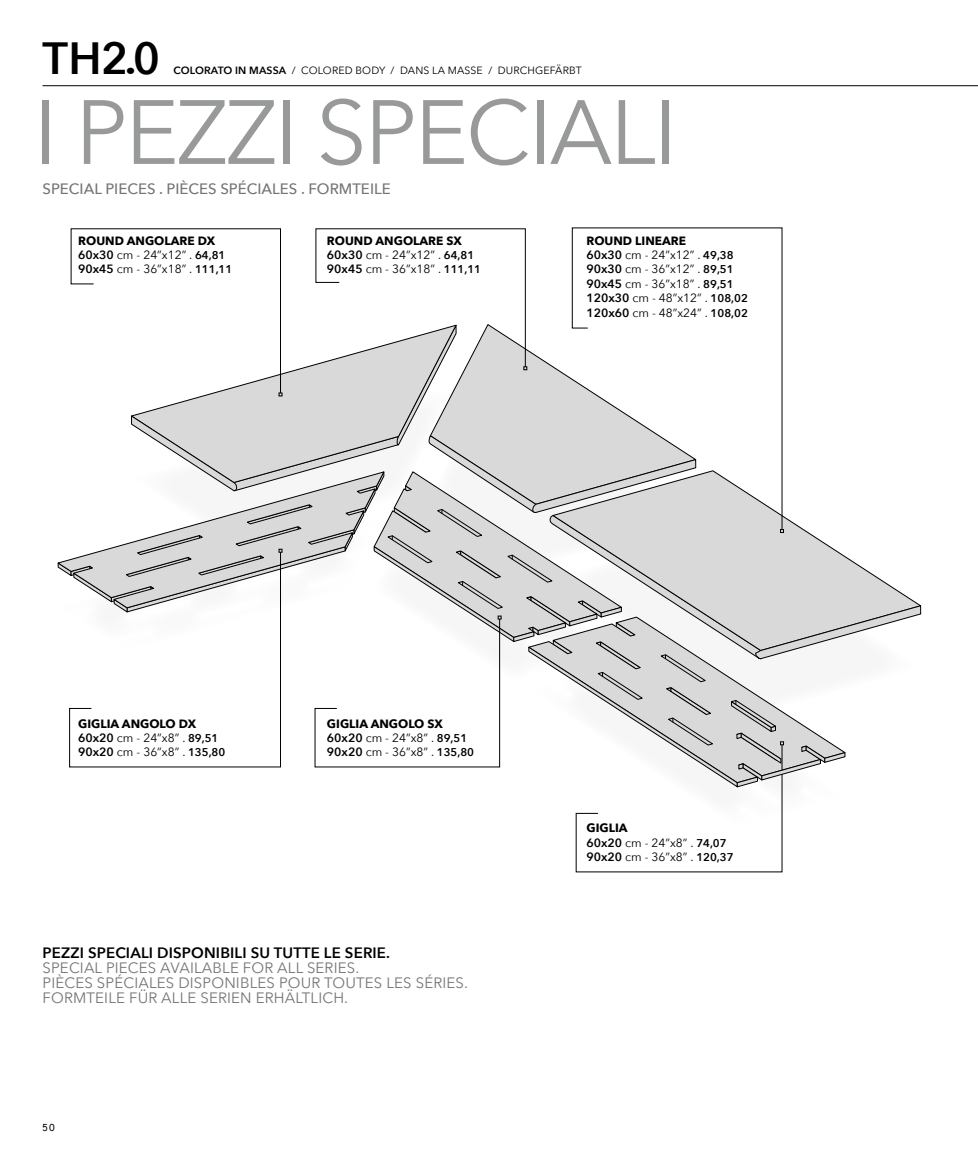
<style>
.page{position:relative;width:978px;height:1149px;background:#fff}
.page>*{position:absolute;margin:0;border:0;box-sizing:border-box;transform-origin:0 0}
.t1{font:90px "Avenir Next";letter-spacing:-.025em;color:#989999}
.t2{font:600 45px "Avenir Next";color:#000}
.t3{font:15px/15px "Avenir Next";letter-spacing:.01em;color:#757574}
.t4{font:600 15px "Avenir Next";letter-spacing:.01em;color:#000}
.t5{font:500 15px "Avenir Next";color:#757574}
.t6{font:12px/14.4px "Avenir Next";color:#000}
.t7{font:10.5px "Avenir Next";letter-spacing:.01em;color:#000}
.t8{font:10.5px "Casper";color:#000}
.s1{font-weight:600}
.s2{font-weight:700}
.s3{font-weight:600;font-size:11.25px}
</style>
<div class="page">
<svg style="left:57px;top:228px;width:864px;height:644px"></svg>
<hr style="left:43px;top:85px;width:935px;height:1px;background:#000">
<h2 class="t2" style="left:43px;top:20px;width:119px">TH2.0</h2>
<h1 class="t1" style="left:34px;top:56px;width:645px">I PEZZI SPECIALI</h1>
<p class="t5" style="left:43px;top:176px;width:350px">SPECIAL PIECES . PIÈCES SPÉCIALES . FORMTEILE</p>
<p class="t7" style="left:174px;top:62px;width:410px"><span class="s1">COLORATO IN MASSA</span> / COLORED BODY / DANS LA MASSE / DURCHGEFÄRBT</p>
<p class="t6" style="left:78px;top:233px;width:156px"><span class="s2">ROUND ANGOLARE DX<br></span><span class="s1">60x30</span> cm - 24”x12” . <span class="s3">64,81<br></span><span class="s1">90x45</span> cm - 36”x18” . <span class="s3">111,11</span></p>
<p class="t6" style="left:327px;top:233px;width:156px"><span class="s2">ROUND ANGOLARE SX<br></span><span class="s1">60x30</span> cm - 24”x12” . <span class="s3">64,81<br></span><span class="s1">90x45</span> cm - 36”x18” . <span class="s3">111,11</span></p>
<p class="t6" style="left:586px;top:233px;width:163px"><span class="s2">ROUND LINEARE<br></span><span class="s1">60x30</span> cm - 24”x12” . <span class="s3">49,38<br></span><span class="s1">90x30</span> cm - 36”x12” . <span class="s3">89,51<br></span><span class="s1">90x45</span> cm - 36”x18” . <span class="s3">89,51<br></span><span class="s1">120x30</span> cm - 48”x12” . <span class="s3">108,02<br></span><span class="s1">120x60</span> cm - 48”x24” . <span class="s3">108,02</span></p>
<p class="t6" style="left:78px;top:715px;width:149px"><span class="s2">GIGLIA ANGOLO DX<br></span><span class="s1">60x20</span> cm - 24”x8” . <span class="s3">89,51<br></span><span class="s1">90x20</span> cm - 36”x8” . <span class="s3">135,80</span></p>
<p class="t6" style="left:327px;top:715px;width:149px"><span class="s2">GIGLIA ANGOLO SX<br></span><span class="s1">60x20</span> cm - 24”x8” . <span class="s3">89,51<br></span><span class="s1">90x20</span> cm - 36”x8” . <span class="s3">135,80</span></p>
<p class="t4" style="left:43px;top:939px;width:349px">PEZZI SPECIALI DISPONIBILI SU TUTTE LE SERIE.</p>
<p class="t3" style="left:43px;top:959px;width:427px">SPECIAL PIECES AVAILABLE FOR ALL SERIES.<br>PIÈCES SPÉCIALES DISPONIBLES POUR TOUTES LES SÉRIES.<br>FORMTEILE FÜR ALLE SERIEN ERHÄLTLICH.</p>
<p class="t8" style="left:43px;top:1121px;width:14px">50</p>
<p class="t6" style="left:586px;top:820px;width:149px"><span class="s2">GIGLIA<br></span><span class="s1">60x20</span> cm - 24”x8” . <span class="s3">74,07<br></span><span class="s1">90x20</span> cm - 36”x8” . <span class="s3">120,37</span></p>
</div>
